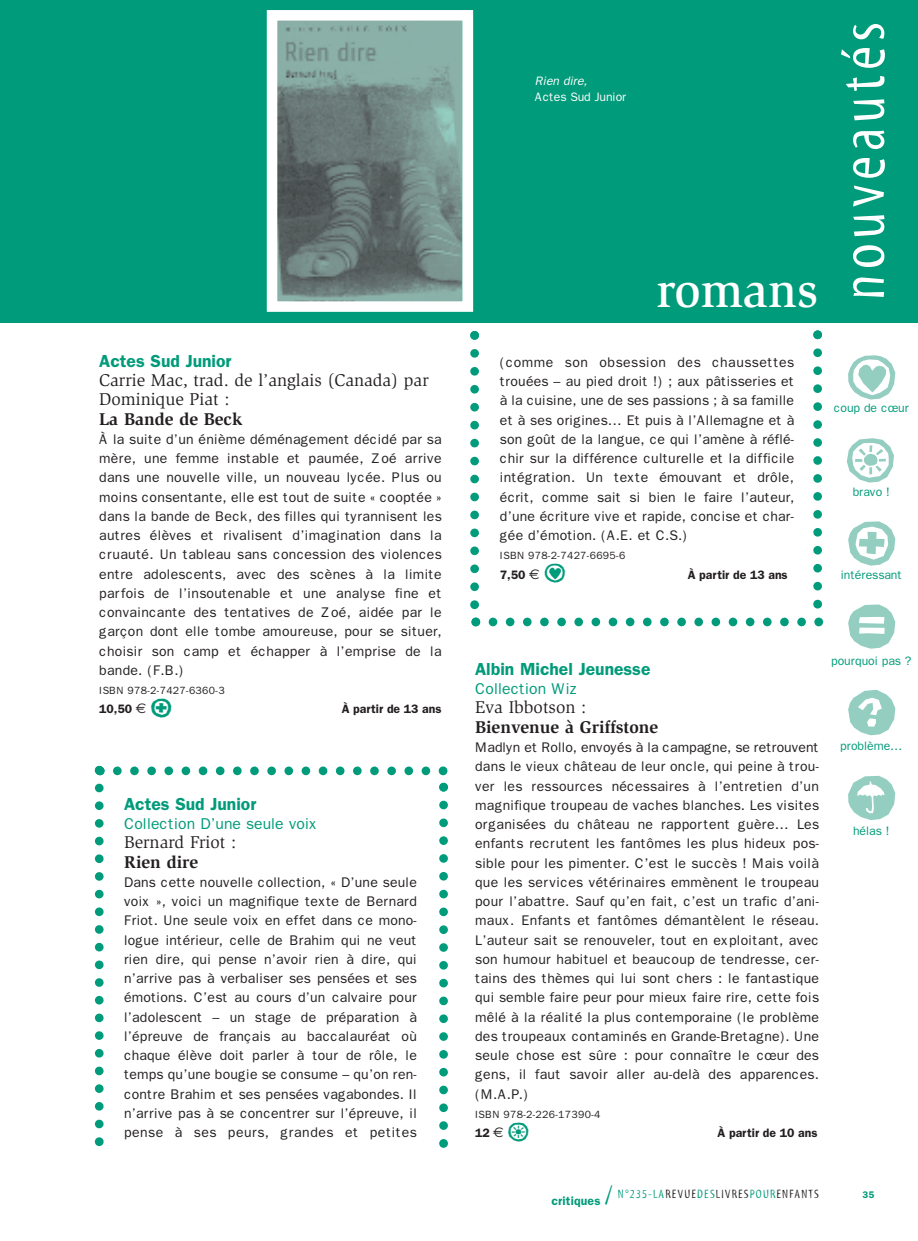
<style>
.page{position:relative;width:918px;height:1241px;background:#fff}
.page>*{position:absolute;margin:0;border:0;box-sizing:border-box;transform-origin:0 0}
.t1{font:82.08px/83px "Ale Signs White LL";color:#93cec1}
.t2{font:82.08px/84.7px "Ale Signs Black LL";color:#93cec1}
.t3{font:63px "Myriad Tilt";letter-spacing:.08em;color:#fff}
.t4{font:500 49px "Slimbach";color:#fff}
.t5{font:35px "Ale Signs White LL";color:#009b7a}
.t6{font:17.5px/19.2px "Slimbach";color:#231f20}
.t7{font:600 17.5px "Franklin Gothic";color:#009b7a}
.t8{font:700 17.5px "Slimbach";color:#231f20}
.t9{font:15.75px "Franklin Gothic";color:#009b7a}
.t10{font:14px/19.2px "Franklin Gothic";letter-spacing:.02em;color:#231f20;text-align:justify}
.t11{font:600 12.25px "Franklin Gothic";color:#231f20}
.t12{font:12.25px "Franklin Gothic";letter-spacing:-.005em;color:#009b7a}
.t13{font:12.25px "Myriad Tilt";letter-spacing:.1em;color:#231f20}
.t14{font:12.25px "Franklin Gothic";letter-spacing:-.005em;color:#fff}
.t15{font:italic 12.25px "Franklin Gothic";letter-spacing:-.005em;color:#fff}
.t16{font:10.5px "Franklin Gothic";letter-spacing:.03em;color:#231f20}
.t17{font:600 9.62px "Franklin Gothic";color:#009b7a}
.s1{font-family:"Euro Sans";font-weight:400;font-size:14px}
.s2{font-family:"Franklin Gothic";font-weight:600;color:#009b7a}
.s3{font-size:26.25px;color:#009b7a}
.s4{color:#009b7a}
</style>
<div class="page">
<div style="left:0;top:0;width:918px;height:322px;background:#009b7a"></div>
<svg style="left:95px;top:765px;width:353px;height:382px"></svg>
<svg style="left:813px;top:330px;width:9px;height:278px"></svg>
<svg style="left:470px;top:331px;width:9px;height:278px"></svg>
<svg style="left:471px;top:617px;width:352px;height:9px"></svg>
<img style="left:278px;top:21px;width:184px;height:280px">
<div style="left:267px;top:10px;width:206px;height:302px;border:10px solid #fff"></div>
<p class="t7" style="left:99px;top:350px;width:134px">Actes Sud Junior</p>
<p class="t6" style="left:99px;top:372px;width:331px">Carrie Mac, trad. de l’anglais (Canada) par<br>Dominique Piat :</p>
<p class="t8" style="left:99px;top:412px;width:145px">La Bande de Beck</p>
<p class="t10" style="left:99px;top:429px;width:344px">À la suite d’un énième déménagement décidé par sa mère, une femme instable et paumée, Zoé arrive dans une nouvelle ville, un nouveau lycée. Plus ou moins consentante, elle est tout de suite « cooptée » dans la bande de Beck, des filles qui tyrannisent les autres élèves et rivalisent d’imagination dans la cruauté. Un tableau sans concession des violences entre adolescents, avec des scènes à la limite parfois de l’insoutenable et une analyse fine et convaincante des tentatives de Zoé, aidée par le garçon dont elle tombe amoureuse, pour se situer, choisir son camp et échapper à l’emprise de la bande. (F.B.)</p>
<p class="t16" style="left:99px;top:684px;width:127px">ISBN 978-2-7427-6360-3</p>
<p class="t11" style="left:99px;top:702px;width:49px">10,50 <span class="s1">€</span></p>
<h3 class="t5" style="left:150px;top:685px;width:24px">U</h3>
<p class="t11" style="left:342px;top:702px;width:101px">À partir de 13 ans</p>
<p class="t7" style="left:124px;top:793px;width:134px">Actes Sud Junior</p>
<p class="t9" style="left:124px;top:814px;width:195px">Collection D’une seule voix</p>
<p class="t6" style="left:124px;top:834px;width:114px">Bernard Friot :</p>
<p class="t8" style="left:124px;top:854px;width:76px">Rien dire</p>
<p class="t10" style="left:124px;top:872px;width:294px">Dans cette nouvelle collection, « D’une seule voix », voici un magnifique texte de Bernard Friot. Une seule voix en effet dans ce mono&shy;logue intérieur, celle de Brahim qui ne veut rien dire, qui pense n’avoir rien à dire, qui n’arrive pas à verbaliser ses pensées et ses émotions. C’est au cours d’un calvaire pour l’adolescent – un stage de préparation à l’épreuve de français au baccalauréat où chaque élève doit parler à tour de rôle, le temps qu’une bougie se consume – qu’on ren&shy;contre Brahim et ses pensées vagabondes. Il n’arrive pas à se concentrer sur l’épreuve, il pense à ses peurs, grandes et petites</p>
<p class="t15" style="left:535px;top:74px;width:54px">Rien dire,</p>
<p class="t14" style="left:535px;top:90px;width:93px">Actes Sud Junior</p>
<h3 class="t4" style="left:656px;top:271px;width:163px">romans</h3>
<h2 class="t3" style="left:840px;top:300px;width:280px;rotate:-90deg">nouveautés</h2>
<p class="t10" style="left:500px;top:352px;width:296px">(comme son obsession des chaussettes trouées – au pied droit !) ; aux pâtisseries et à la cuisine, une de ses passions ; à sa famille et à ses origines… Et puis à l’Allemagne et à son goût de la langue, ce qui l’amène à réflé&shy;chir sur la différence culturelle et la difficile intégration. Un texte émouvant et drôle, écrit, comme sait si bien le faire l’auteur, d’une écriture vive et rapide, concise et char&shy;gée d’émotion. (A.E. et C.S.)</p>
<p class="t16" style="left:500px;top:549px;width:127px">ISBN 978-2-7427-6695-6</p>
<p class="t11" style="left:500px;top:567px;width:41px">7,50 <span class="s1">€</span></p>
<h3 class="t5" style="left:543px;top:550px;width:24px">B</h3>
<p class="t11" style="left:688px;top:567px;width:101px">À partir de 13 ans</p>
<p class="t7" style="left:475px;top:658px;width:177px">Albin Michel Jeunesse</p>
<p class="t9" style="left:475px;top:679px;width:103px">Collection Wiz</p>
<p class="t6" style="left:475px;top:699px;width:113px">Eva Ibbotson :</p>
<p class="t8" style="left:475px;top:720px;width:185px">Bienvenue à Griffstone</p>
<p class="t10" style="left:475px;top:737px;width:345px">Madlyn et Rollo, envoyés à la campagne, se retrouvent dans le vieux château de leur oncle, qui peine à trou&shy;ver les ressources nécessaires à l’entretien d’un magnifique troupeau de vaches blanches. Les visites organisées du château ne rapportent guère… Les enfants recrutent les fantômes les plus hideux pos&shy;sible pour les pimenter. C’est le succès ! Mais voilà que les services vétérinaires emmènent le troupeau pour l’abattre. Sauf qu’en fait, c’est un trafic d’ani&shy;maux. Enfants et fantômes démantèlent le réseau.<br>L’auteur sait se renouveler, tout en exploitant, avec son humour habituel et beaucoup de tendresse, cer&shy;tains des thèmes qui lui sont chers : le fantastique qui semble faire peur pour mieux faire rire, cette fois mêlé à la réalité la plus contemporaine (le problème des troupeaux contaminés en Grande-Bretagne). Une seule chose est sûre : pour connaître le cœur des gens, il faut savoir aller au-delà des apparences. (M.A.P.)</p>
<p class="t16" style="left:475px;top:1107px;width:127px">ISBN 978-2-226-17390-4</p>
<p class="t11" style="left:475px;top:1125px;width:30px">12 <span class="s1">€</span></p>
<h3 class="t5" style="left:507px;top:1109px;width:24px">o</h3>
<p class="t11" style="left:717px;top:1125px;width:101px">À partir de 10 ans</p>
<h1 class="t1" style="left:844px;top:331px;width:55px">B o</h1>
<p class="t12" style="left:852px;top:484px;width:39px">bravo !</p>
<p class="t12" style="left:834px;top:401px;width:76px">coup de cœur</p>
<h1 class="t1" style="left:844px;top:497px;width:55px">U</h1>
<p class="t12" style="left:840px;top:567px;width:63px">intéressant</p>
<h1 class="t2" style="left:844px;top:579px;width:55px">a</h1>
<p class="t12" style="left:831px;top:653px;width:82px">pourquoi pas ?</p>
<h1 class="t2" style="left:844px;top:665px;width:55px">g<br>R</h1>
<p class="t12" style="left:853px;top:823px;width:38px">hélas !</p>
<p class="t12" style="left:840px;top:738px;width:64px">problème…</p>
<p class="t13" style="left:551px;top:1189px;width:269px"><span class="s2">critiques</span> <span class="s3">/</span> <span class="s4">N°235-LA</span>REVUE<span class="s4">DES</span>LIVRES<span class="s4">POUR</span>ENFANTS</p>
<p class="t17" style="left:862px;top:1188px;width:13px">35</p>
</div>
